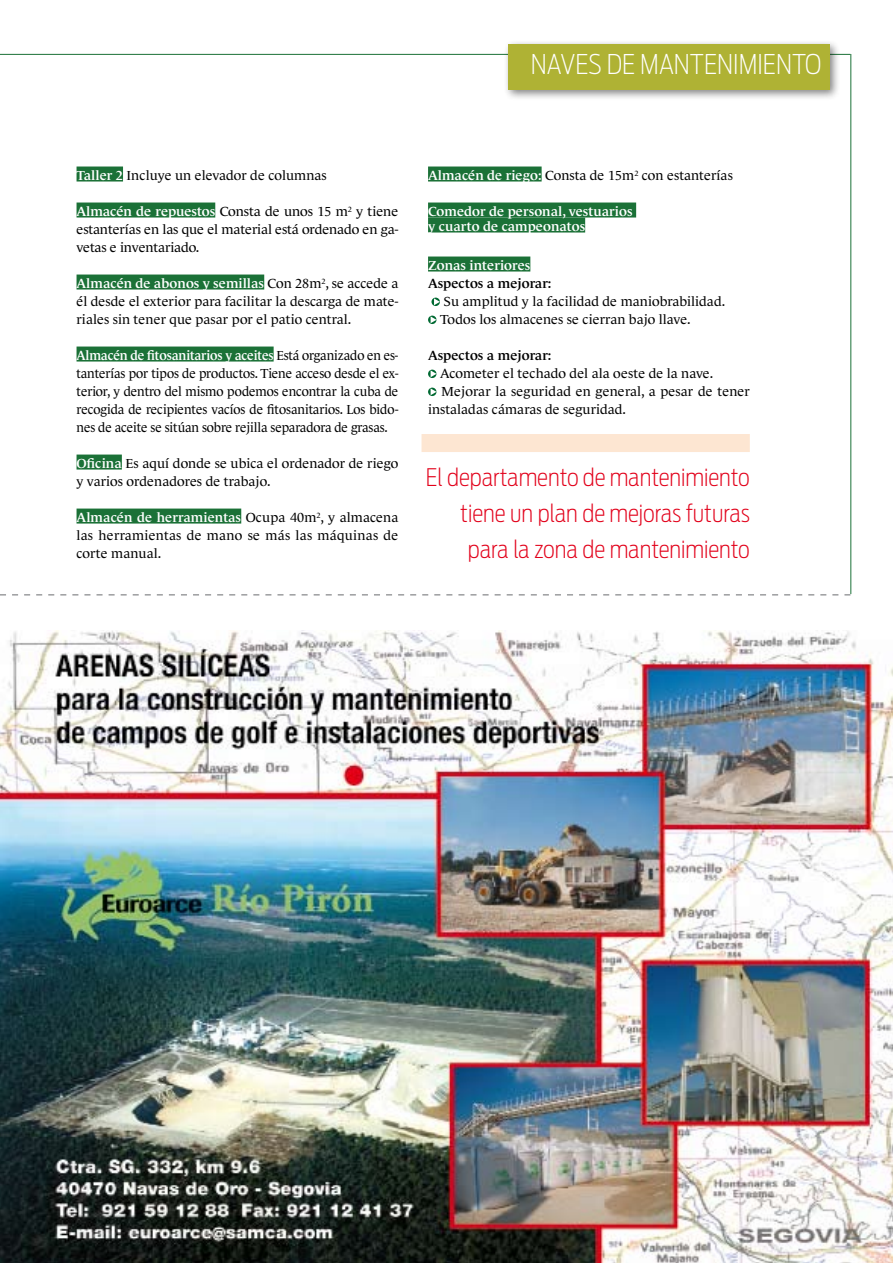
<style>
.page{position:relative;width:893px;height:1263px;background:#fff}
.page>*{position:absolute;margin:0;border:0;box-sizing:border-box;transform-origin:0 0}
.t1{font:200 27px "Antenna Cond";color:#fff}
.t2{font:200 24px/36px "Antenna Cond";color:#e2001a;text-align:right}
.t3{font:13.35px/18px "Le Monde Journal";letter-spacing:.005em;color:#000;text-align:justify}
.t4{font:13.35px/18px "Le Monde Journal";letter-spacing:.005em;color:#000;text-align:justify;scale:1.04 1}
.t5{font:600 13.35px/15px "Le Monde Journal";letter-spacing:.005em;color:#fff}
.t6{font:600 13.35px "Le Monde Journal";letter-spacing:.005em;color:#000}
.s1{font-weight:600;color:#fff}
</style>
<div class="page">
<hr style="left:0;top:54px;width:850px;height:1px;background:#1b7137">
<div style="left:77px;top:167px;width:46px;height:15px;background:#1b7137"></div>
<div style="left:77px;top:203px;width:138px;height:15px;background:#1b7137"></div>
<div style="left:77px;top:275px;width:187px;height:15px;background:#1b7137"></div>
<div style="left:77px;top:347px;width:197px;height:15px;background:#1b7137"></div>
<div style="left:77px;top:455px;width:45px;height:15px;background:#1b7137"></div>
<div style="left:77px;top:509px;width:164px;height:15px;background:#1b7137"></div>
<div style="left:428px;top:167px;width:114px;height:15px;background:#1b7137"></div>
<div style="left:428px;top:203px;width:208px;height:15px;background:#1b7137"></div>
<div style="left:428px;top:218px;width:157px;height:15px;background:#1b7137"></div>
<div style="left:428px;top:257px;width:102px;height:15px;background:#1b7137"></div>
<svg style="left:431px;top:298px;width:9px;height:8px"></svg>
<svg style="left:428px;top:316px;width:8px;height:8px"></svg>
<svg style="left:428px;top:370px;width:8px;height:8px"></svg>
<svg style="left:428px;top:388px;width:8px;height:8px"></svg>
<hr style="left:850px;top:54px;width:1px;height:540px;background:#1b7137">
<div style="left:504px;top:40px;width:337px;height:61px;background:#000;opacity:.5"></div>
<div style="left:509px;top:45px;width:321px;height:45px;background:#afb234"></div>
<img style="left:0;top:631px;width:893px;height:632px">
<svg style="left:0;top:594px;width:850px;height:2px"></svg>
<div style="left:421px;top:434px;width:329px;height:18px;background:#fde6d2"></div>
<h1 class="t1" style="left:531px;top:48px;width:15px">naves</h1>
<h1 class="t1" style="left:607px;top:48px;width:49px">de mantenimiento</h1>
<p class="t3" style="left:77px;top:166px;width:252px"><span class="s1">Taller 2</span> Incluye un elevador de columnas</p>
<p class="t4" style="left:77px;top:202px;width:311px"><span class="s1">Almacén de repuestos</span> Consta de unos 15 m<sup>2</sup> y tiene estanterías en las que el material está ordenado en ga&shy;vetas e inventariado.</p>
<p class="t3" style="left:77px;top:274px;width:323px"><span class="s1">Almacén de abonos y semillas</span> Con 28m<sup>2</sup>, se accede a él desde el exterior para facilitar la descarga de mate&shy;riales sin tener que pasar por el patio central.</p>
<p class="t3" style="left:77px;top:346px;width:323px"><span class="s1">Almacén de fitosanitarios y aceites</span> Está organizado en es&shy;tanterías por tipos de productos. Tiene acceso desde el ex&shy;terior, y dentro del mismo podemos encontrar la cuba de recogida de recipientes vacíos de fitosanitarios. Los bido&shy;nes de aceite se sitúan sobre rejilla separadora de grasas.</p>
<p class="t3" style="left:77px;top:454px;width:323px"><span class="s1">Oficina</span> Es aquí donde se ubica el ordenador de riego y varios ordenadores de trabajo.</p>
<p class="t3" style="left:77px;top:508px;width:323px"><span class="s1">Almacén de herramientas</span> Ocupa 40m<sup>2</sup>, y almacena las herramientas de mano se más las máquinas de corte manual.</p>
<p class="t3" style="left:428px;top:166px;width:306px"><span class="s1">Almacén de riego:</span> Consta de 15m<sup>2</sup> con estanterías</p>
<p class="t5" style="left:428px;top:204px;width:206px">Comedor de personal, vestuarios y cuarto de campeonatos</p>
<p class="t5" style="left:428px;top:258px;width:104px">Zonas interiores</p>
<p class="t6" style="left:428px;top:276px;width:125px">Aspectos a mejorar:</p>
<p class="t3" style="left:440px;top:292px;width:287px">Su amplitud y la facilidad de maniobrabilidad.<br>Todos los almacenes se cierran bajo llave.</p>
<p class="t6" style="left:428px;top:348px;width:125px">Aspectos a mejorar:</p>
<p class="t3" style="left:440px;top:364px;width:275px">Acometer el techado del ala oeste de la nave.</p>
<p class="t3" style="left:441px;top:382px;width:310px">Mejorar la seguridad en general, a pesar de tener</p>
<p class="t3" style="left:428px;top:400px;width:200px">instaladas cámaras de seguridad.</p>
<h2 class="t2" style="left:426px;top:459px;width:326px">El departamento de mantenimiento tiene un plan de mejoras futuras para la zona de mantenimiento</h2>
</div>
